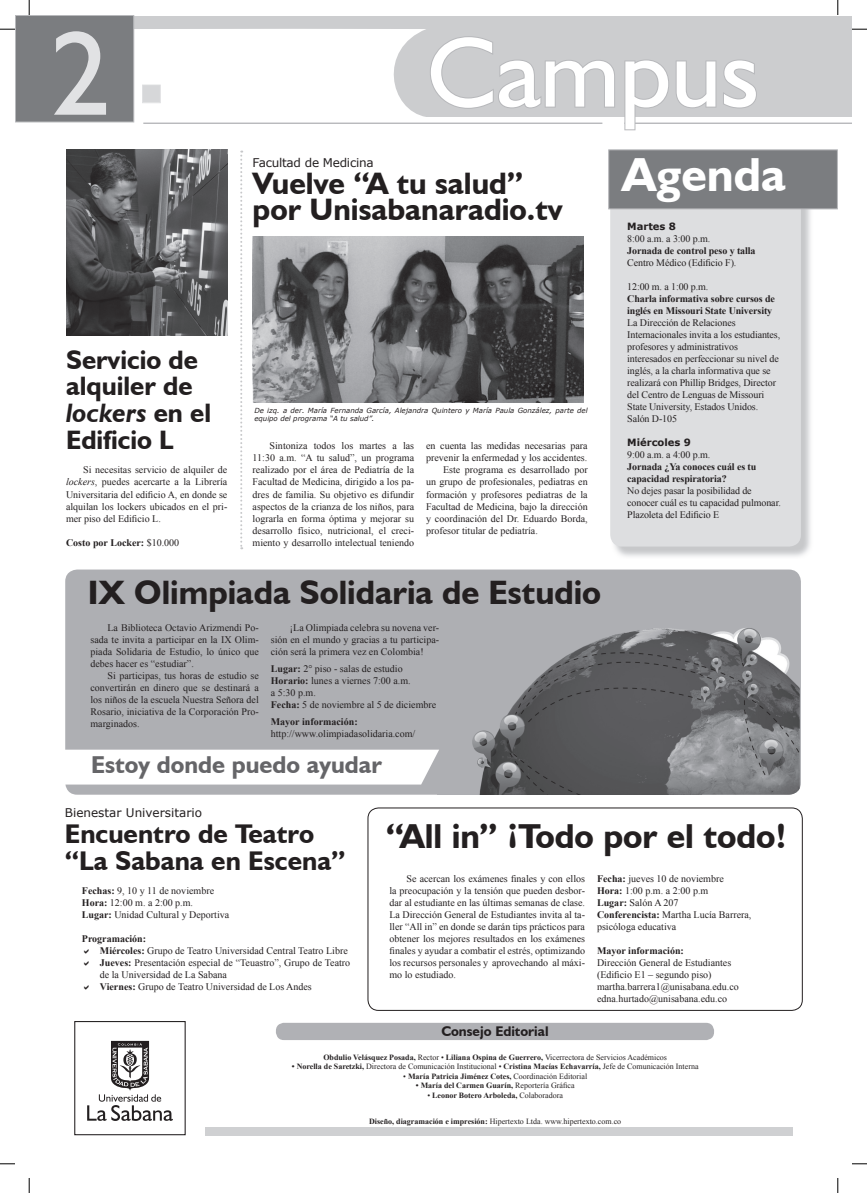
<style>
.page{position:relative;width:867px;height:1193px;background:#fff}
.page>*{position:absolute;margin:0;border:0;box-sizing:border-box;transform-origin:0 0}
.t1{font:120px "Humanist 521 BT";color:#e1e2e4}
.t2{font:100px "Humanist 521 BT";color:#fff}
.t3{font:700 47.8px "Humanist 521 BT";color:#fff}
.t4{font:700 34.6px "Humanist 521 BT";color:#231f20}
.t5{font:700 33.8px "Humanist 521 BT";color:#231f20}
.t6{font:700 31px/26.6px "Humanist 521 BT";color:#231f20}
.t7{font:700 27px/26.6px "Humanist 521 BT";color:#231f20}
.t8{font:700 26.6px/26.6px "Humanist 521 BT";color:#231f20}
.t9{font:700 24.4px "Humanist 521 BT";color:#656568}
.t10{font:700 14px "Humanist 521 BT";color:#231f20}
.t11{font:12px "Verdana";color:#231f20}
.t12{font:12px "Verdana";letter-spacing:-.02em;color:#231f20}
.t13{font:10px/12px "Times New Roman";color:#231f20}
.t14{font:700 10px/12px "Times New Roman";letter-spacing:-.01em;color:#231f20}
.t15{font:700 10px "Verdana";color:#231f20}
.t16{font:700 8px "Times New Roman";color:#231f20}
.t17{font:8px "Times New Roman";color:#231f20}
.t18{font:italic 7px/8.4px "Verdana";color:#231f20}
.s1{font-style:italic}
.s2{font-weight:400}
.s3{font-weight:700}
</style>
<div class="page">
<div style="left:65px;top:569px;width:735px;height:225px;background:#aeafb3;border-radius:12px"></div>
<img style="left:472px;top:628px;width:327px;height:166px">
<div style="left:16px;top:16px;width:822px;height:98px;background:#cccdcf"></div>
<div style="left:15px;top:15px;width:119px;height:107px;background:#7b7d80;border:1px solid #b8b9bc"></div>
<hr style="left:143px;top:123px;width:459px;height:1px;background:#9b9ca0">
<hr style="left:624px;top:123px;width:227px;height:1px;background:#9b9ca0">
<svg style="left:133px;top:29px;width:483px;height:88px"></svg>
<svg style="left:623px;top:59px;width:134px;height:72px"></svg>
<div style="left:205px;top:1126px;width:587px;height:8px;background:#cfd0d2"></div>
<div style="left:276px;top:1022px;width:437px;height:17px;background:#b0b1b5;border-radius:8px"></div>
<svg style="left:87px;top:1040px;width:86px;height:80px"></svg>
<div style="left:74px;top:1020px;width:112px;height:114px;border:1px solid #231f20"></div>
<img style="left:611px;top:209px;width:202px;height:348px">
<div style="left:610px;top:164px;width:190px;height:382px;background:#dddee0;border-radius:12px"></div>
<div style="left:608px;top:149px;width:229px;height:60px;background:#7b7d80;border:1px solid #b8b9bc"></div>
<img style="left:66px;top:149px;width:161px;height:186px">
<img style="left:252px;top:236px;width:331px;height:167px">
<svg style="left:240px;top:150px;width:2px;height:399px"></svg>
<div style="left:367px;top:807px;width:435px;height:203px;border:1px solid #231f20;border-radius:11px"></div>
<div style="left:65px;top:749px;width:374px;height:35px;background:#fff"></div>
<svg style="left:0;top:29px;width:15px;height:1px"></svg>
<svg style="left:851px;top:29px;width:15px;height:1px"></svg>
<svg style="left:0;top:1163px;width:15px;height:1px"></svg>
<svg style="left:852px;top:1163px;width:14px;height:1px"></svg>
<svg style="left:29px;top:0;width:1px;height:15px"></svg>
<svg style="left:29px;top:1178px;width:1px;height:14px"></svg>
<svg style="left:837px;top:0;width:1px;height:15px"></svg>
<svg style="left:837px;top:1178px;width:1px;height:14px"></svg>
<h1 class="t1" style="left:50px;top:0;width:62px">2</h1>
<h2 class="t2" style="left:427px;top:11px;width:333px">Campus</h2>
<p class="t12" style="left:252px;top:154px;width:122px">Facultad de Medicina</p>
<h3 class="t6" style="left:252px;top:169px;width:311px">Vuelve “A tu salud” por Unisabanaradio.tv</h3>
<h3 class="t8" style="left:66px;top:345px;width:146px">Servicio de alquiler de <span class="s1">lockers</span> en el<br>Edificio L</h3>
<p class="t13" style="left:66px;top:464px;width:163px;text-align:justify;text-indent:17px">Si necesitas servicio de alquiler de <span class="s1">lockers</span>, puedes acercarte a la Librería Universitaria del edificio A, en donde se alquilan los lockers ubicados en el pri&shy;mer piso del Edificio L.</p>
<p class="t14" style="left:66px;top:536px;width:115px">Costo por Locker: <span class="s2">$10.000</span></p>
<p class="t18" style="left:254px;top:406px;width:334px">De izq. a der. María Fernanda García, Alejandra Quintero y María Paula González, parte del equipo del programa “A tu salud”.</p>
<p class="t13" style="left:252px;top:440px;width:163px;text-align:justify;text-indent:17px">Sintoniza todos los martes a las 11:30 a.m. “A tu salud”, un programa realizado por el área de Pediatría de la Facultad de Medicina, dirigido a los pa&shy;dres de familia. Su objetivo es difundir aspectos de la crianza de los niños, para lograrla en forma óptima y mejorar su desarrollo físico, nutricional, el creci&shy;miento y desarrollo intelectual teniendo</p>
<p class="t13" style="left:426px;top:440px;width:163px">en cuenta las medidas necesarias para</p>
<p class="t13" style="left:426px;top:452px;width:163px">prevenir la enfermedad y los accidentes.</p>
<p class="t13" style="left:443px;top:464px;width:146px">Este programa es desarrollado por</p>
<p class="t13" style="left:426px;top:476px;width:163px">un grupo de profesionales, pediatras en</p>
<p class="t13" style="left:426px;top:488px;width:163px">formación y profesores pediatras de la</p>
<p class="t13" style="left:426px;top:500px;width:163px">Facultad de Medicina, bajo la dirección</p>
<p class="t13" style="left:426px;top:512px;width:163px">y coordinación del Dr. Eduardo Borda,</p>
<p class="t13" style="left:426px;top:524px;width:113px">profesor titular de pediatría.</p>
<h3 class="t5" style="left:88px;top:571px;width:514px">IX Olimpiada Solidaria de Estudio</h3>
<p class="t13" style="left:90px;top:621px;width:170px;text-align:justify;text-indent:17px">La Biblioteca Octavio Arizmendi Po&shy;sada te invita a participar en la IX Olim&shy;piada Solidaria de Estudio, lo único que debes hacer es “estudiar”.</p>
<p class="t13" style="left:90px;top:669px;width:170px;text-align:justify;text-indent:17px">Si participas, tus horas de estudio se convertirán en dinero que se destinará a los niños de la escuela Nuestra Señora del Rosario, iniciativa de la Corporación Pro&shy;marginados.</p>
<p class="t13" style="left:271px;top:621px;width:170px;text-align:justify;text-indent:19px">¡La Olimpiada celebra su novena ver&shy;sión en el mundo y gracias a tu participa&shy;ción será la primera vez en Colombia!</p>
<p class="t13" style="left:271px;top:662px;width:167px"><span class="s3">Lugar:</span> 2° piso - salas de estudio<br><span class="s3">Horario:</span> lunes a viernes 7:00 a.m.<br>a 5:30 p.m.<br><span class="s3">Fecha:</span> 5 de noviembre al 5 de diciembre</p>
<p class="t14" style="left:271px;top:715px;width:88px">Mayor información:</p>
<p class="t13" style="left:271px;top:727px;width:146px">http://www.olimpiadasolidaria.com/</p>
<h3 class="t9" style="left:91px;top:749px;width:292px">Estoy donde puedo ayudar</h3>
<h3 class="t3" style="left:621px;top:145px;width:165px">Agenda</h3>
<p class="t15" style="left:627px;top:219px;width:50px">Martes 8</p>
<p class="t13" style="left:627px;top:232px;width:84px">8:00 a.m. a 3:00 p.m.</p>
<p class="t14" style="left:627px;top:244px;width:130px">Jornada de control peso y talla</p>
<p class="t13" style="left:627px;top:256px;width:111px">Centro Médico (Edificio F).</p>
<p class="t13" style="left:627px;top:280px;width:83px">12:00 m. a 1:00 p.m.</p>
<p class="t14" style="left:627px;top:292px;width:149px">Charla informativa sobre cursos de inglés en Missouri State University</p>
<p class="t13" style="left:627px;top:316px;width:154px">La Dirección de Relaciones Internacionales invita a los estudiantes, profesores y administrativos interesados en perfeccionar su nivel de inglés, a la charla informativa que se realizará con Phillip Bridges, Director del Centro de Lenguas de Missouri State University, Estados Unidos.<br>Salón D-105</p>
<p class="t15" style="left:627px;top:435px;width:65px">Miércoles 9</p>
<p class="t13" style="left:627px;top:448px;width:84px">9:00 a.m. a 4:00 p.m.</p>
<p class="t14" style="left:627px;top:460px;width:131px">Jornada ¿Ya conoces cuál es tu capacidad respiratoria?</p>
<p class="t13" style="left:627px;top:484px;width:155px">No dejes pasar la posibilidad de conocer cuál es tu capacidad pulmonar.<br>Plazoleta del Edificio E</p>
<p class="t11" style="left:65px;top:804px;width:139px">Bienestar Universitario</p>
<h3 class="t7" style="left:65px;top:820px;width:282px">Encuentro de Teatro “La Sabana en Escena”</h3>
<p class="t13" style="left:82px;top:884px;width:149px"><span class="s3">Fechas:</span> 9, 10 y 11 de noviembre<br><span class="s3">Hora:</span> 12:00 m. a 2:00 p.m.<br><span class="s3">Lugar:</span> Unidad Cultural y Deportiva</p>
<p class="t13" style="left:100px;top:932px;width:252px;text-indent:-18px"><span class="s3">Programación:<br>Miércoles:</span> Grupo de Teatro Universidad Central Teatro Libre <span class="s3">Jueves:</span> Presentación especial de “Teuastro”, Grupo de Teatro de la Universidad de La Sabana<br><span class="s3">Viernes:</span> Grupo de Teatro Universidad de Los Andes</p>
<h3 class="t4" style="left:386px;top:814px;width:402px">“All in” ¡Todo por el todo!</h3>
<p class="t13" style="left:389px;top:872px;width:197px;text-align:justify;text-indent:17px">Se acercan los exámenes finales y con ellos la preocupación y la tensión que pueden desbor&shy;dar al estudiante en las últimas semanas de clase.<br>La Dirección General de Estudiantes invita al ta&shy;ller “All in” en donde se darán tips prácticos para obtener los mejores resultados en los exámenes finales y ayudar a combatir el estrés, optimizando los recursos personales y aprovechando al máxi&shy;mo lo estudiado.</p>
<p class="t13" style="left:597px;top:872px;width:156px"><span class="s3">Fecha:</span> jueves 10 de noviembre<br><span class="s3">Hora:</span> 1:00 p.m. a 2:00 p.m<br><span class="s3">Lugar:</span> Salón A 207<br><span class="s3">Conferencista:</span> Martha Lucía Barrera, psicóloga educativa</p>
<p class="t14" style="left:597px;top:944px;width:88px">Mayor información:</p>
<p class="t13" style="left:597px;top:956px;width:143px">Dirección General de Estudiantes (Edificio E1 – segundo piso) martha.barrera1@unisabana.edu.co edna.hurtado@unisabana.edu.co</p>
<h3 class="t10" style="left:441px;top:1022px;width:109px">Consejo Editorial</h3>
<p class="t16" style="left:323px;top:1051px;width:345px">Obdulio Velásquez Posada, <span class="s2">Rector •</span> Liliana Ospina de Guerrero, <span class="s2">Vicerrectora de Servicios Académicos</span></p>
<p class="t17" style="left:292px;top:1060px;width:408px"><span class="s3">• Norella de Saretzki,</span> Directora de Comunicación Institucional • <span class="s3">Cristina Macías Echavarría,</span> Jefe de Comunicación Interna</p>
<p class="t16" style="left:403px;top:1070px;width:185px"><span class="s2">•</span> María Patricia Jiménez Cotes, <span class="s2">Coordinación Editorial</span></p>
<p class="t16" style="left:416px;top:1080px;width:160px">• María del Carmen Guarín, <span class="s2">Reportería Gráfica</span></p>
<p class="t16" style="left:427px;top:1089px;width:137px"><span class="s2">•</span> Leonor Botero Arboleda, <span class="s2">Colaboradora</span></p>
<p class="t17" style="left:369px;top:1115px;width:253px"><span class="s3">Diseño, diagramación e impresión:</span> Hipertexto Ltda. www.hipertexto.com.co</p>
</div>
